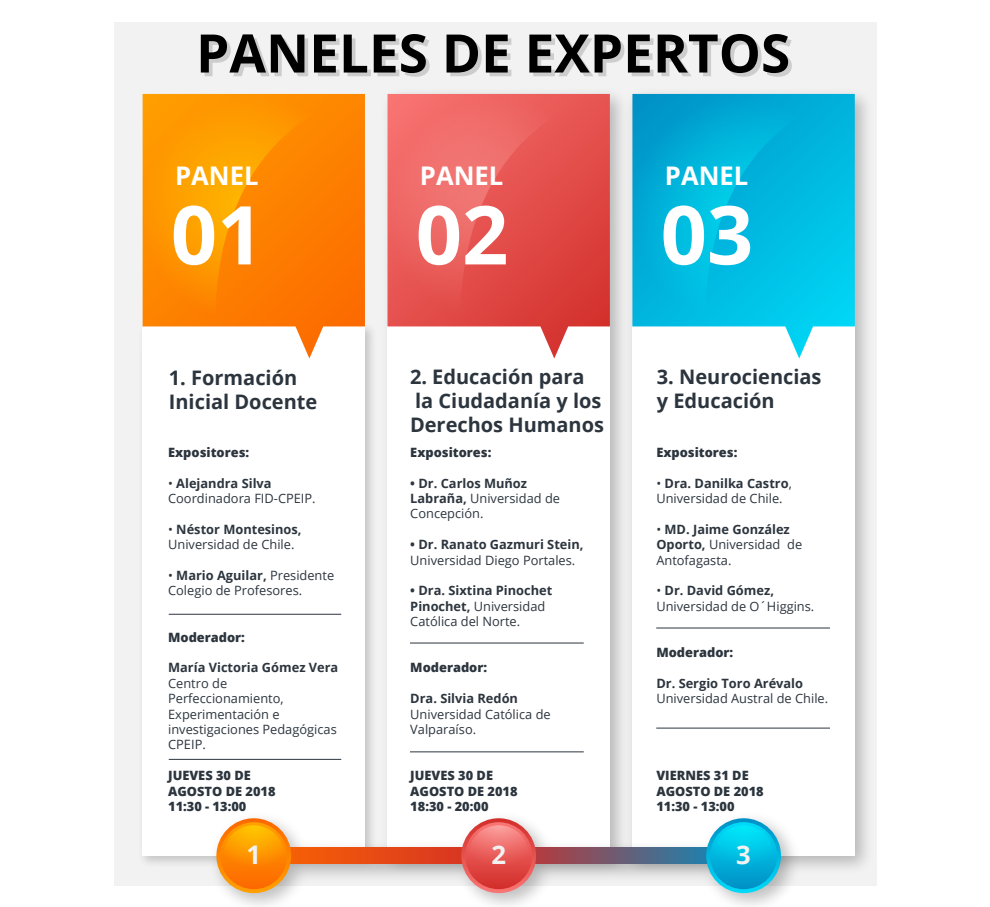
<style>
.page{position:relative;width:990px;height:907px;background:#fff}
.page>*{position:absolute;margin:0;border:0;box-sizing:border-box;transform-origin:0 0}
.t1{font:700 81.12px "Open Sans";color:#fff}
.t2{font:700 53.12px "Open Sans";color:#000}
.t3{font:700 25.62px "Open Sans";color:#fff}
.t4{font:700 25.62px "Open Sans";color:#f2f2f2}
.t5{font:700 20px/24px "Open Sans";color:#2c353e}
.t6{font:12.88px/15.4px "Open Sans";color:#2c353e}
.t7{font:800 12.88px/15.4px "Open Sans";color:#2c353e}
.t8{font:700 12.88px/15.4px "Open Sans";color:#2c353e}
.s1{font-weight:700}
.s2{font-weight:400}
</style>
<div class="page">
<div style="left:114px;top:22px;width:762px;height:862px;background:#f2f2f2"></div>
<img style="left:142px;top:318px;width:230px;height:545px">
<div style="left:143px;top:326px;width:222px;height:529px;background:#fff"></div>
<svg style="left:143px;top:326px;width:222px;height:32px"></svg>
<svg style="left:143px;top:94px;width:222px;height:232px"></svg>
<img style="left:387px;top:93px;width:232px;height:712px">
<div style="left:388px;top:326px;width:222px;height:529px;background:#fff"></div>
<svg style="left:388px;top:326px;width:222px;height:32px"></svg>
<svg style="left:388px;top:94px;width:222px;height:232px"></svg>
<img style="left:619px;top:81px;width:258px;height:799px">
<div style="left:632px;top:326px;width:223px;height:529px;background:#fff"></div>
<svg style="left:632px;top:326px;width:223px;height:32px"></svg>
<svg style="left:632px;top:94px;width:223px;height:232px"></svg>
<img style="left:204px;top:805px;width:602px;height:101px">
<svg style="left:535px;top:847px;width:172px;height:16px"></svg>
<svg style="left:706px;top:818px;width:75px;height:74px"></svg>
<svg style="left:710px;top:822px;width:67px;height:66px"></svg>
<div style="left:713px;top:825px;width:61px;height:60px;background:linear-gradient(to bottom,#00e8fc,#0093c8);border-radius:50%"></div>
<svg style="left:290px;top:847px;width:172px;height:16px"></svg>
<svg style="left:216px;top:818px;width:75px;height:74px"></svg>
<svg style="left:220px;top:822px;width:67px;height:66px"></svg>
<div style="left:223px;top:825px;width:61px;height:60px;background:linear-gradient(to bottom,#ffc100,#fc6500);border-radius:50%"></div>
<svg style="left:461px;top:818px;width:75px;height:74px"></svg>
<svg style="left:465px;top:822px;width:67px;height:66px"></svg>
<div style="left:468px;top:825px;width:61px;height:60px;background:linear-gradient(to bottom,#fc9593,#d42b27);border-radius:50%"></div>
<h2 class="t2" style="left:200px;top:19px;width:596px">PANELES DE EXPERTOS</h2>
<h3 class="t3" style="left:175px;top:157px;width:85px">PANEL</h3>
<h1 class="t1" style="left:171px;top:177px;width:94px">01</h1>
<h3 class="t5" style="left:169px;top:365px;width:150px">1. Formación<br>Inicial Docente</h3>
<p class="t7" style="left:168px;top:443px;width:83px">Expositores:</p>
<p class="t6" style="left:168px;top:475px;width:149px">• <span class="s1">Alejandra Silva<br></span>Coordinadora FID-CPEIP.</p>
<p class="t6" style="left:168px;top:521px;width:135px">• <span class="s1">Néstor Montesinos,<br></span>Universidad de Chile.</p>
<p class="t6" style="left:168px;top:567px;width:168px">• <span class="s1">Mario Aguilar,</span> Presidente<br>Colegio de Profesores.</p>
<p class="t7" style="left:168px;top:628px;width:78px">Moderador:</p>
<p class="t8" style="left:168px;top:659px;width:172px">María Victoria Gómez Vera</p>
<p class="t6" style="left:168px;top:675px;width:170px">Centro de<br>Perfeccionamiento,<br>Experimentación e investigaciones Pedagógicas<br>CPEIP.</p>
<p class="t7" style="left:168px;top:766px;width:109px">JUEVES 30 DE<br>AGOSTO DE 2018<br>11:30 - 13:00</p>
<h3 class="t3" style="left:420px;top:157px;width:85px">PANEL</h3>
<h1 class="t1" style="left:416px;top:177px;width:94px">02</h1>
<h3 class="t5" style="left:410px;top:364px;width:196px">2. Educación para la Ciudadanía y los<br>Derechos Humanos</h3>
<p class="t7" style="left:410px;top:443px;width:83px">Expositores:</p>
<p class="t6" style="left:410px;top:475px;width:151px"><span class="s1">• Dr. Carlos Muñoz<br>Labraña,</span> Universidad de<br>Concepción.</p>
<p class="t8" style="left:410px;top:536px;width:175px">• Dr. Ranato Gazmuri Stein,</p>
<p class="t6" style="left:410px;top:551px;width:167px">Universidad Diego Portales.</p>
<p class="t8" style="left:410px;top:582px;width:144px">• Dra. Sixtina Pinochet<br>Pinochet, <span class="s2">Universidad<br>Católica del Norte.</span></p>
<p class="t7" style="left:410px;top:659px;width:78px">Moderador:</p>
<p class="t8" style="left:410px;top:690px;width:109px">Dra. Silvia Redón</p>
<p class="t6" style="left:410px;top:705px;width:142px">Universidad Católica de<br>Valparaíso.</p>
<p class="t7" style="left:410px;top:766px;width:109px">JUEVES 30 DE<br>AGOSTO DE 2018<br>18:30 - 20:00</p>
<h3 class="t3" style="left:665px;top:157px;width:85px">PANEL</h3>
<h1 class="t1" style="left:661px;top:177px;width:94px">03</h1>
<h3 class="t5" style="left:657px;top:364px;width:166px">3. Neurociencias y Educación</h3>
<p class="t7" style="left:656px;top:443px;width:83px">Expositores:</p>
<p class="t6" style="left:656px;top:475px;width:137px">• <span class="s1">Dra. Danilka Castro</span>,<br>Universidad de Chile.</p>
<p class="t6" style="left:656px;top:521px;width:147px">• <span class="s1">MD. Jaime González<br>Oporto,</span> Universidad de<br>Antofagasta.</p>
<p class="t6" style="left:656px;top:582px;width:160px">• <span class="s1">Dr. David Gómez,<br></span>Universidad de O´Higgins.</p>
<p class="t7" style="left:656px;top:643px;width:78px">Moderador:</p>
<p class="t8" style="left:656px;top:675px;width:148px">Dr. Sergio Toro Arévalo</p>
<p class="t6" style="left:656px;top:690px;width:173px">Universidad Austral de Chile.</p>
<p class="t7" style="left:656px;top:766px;width:109px">VIERNES 31 DE<br>AGOSTO DE 2018<br>11:30 - 13:00</p>
<h3 class="t4" style="left:246px;top:836px;width:16px">1</h3>
<h3 class="t4" style="left:491px;top:836px;width:16px">2</h3>
<h3 class="t4" style="left:736px;top:836px;width:16px">3</h3>
</div>
